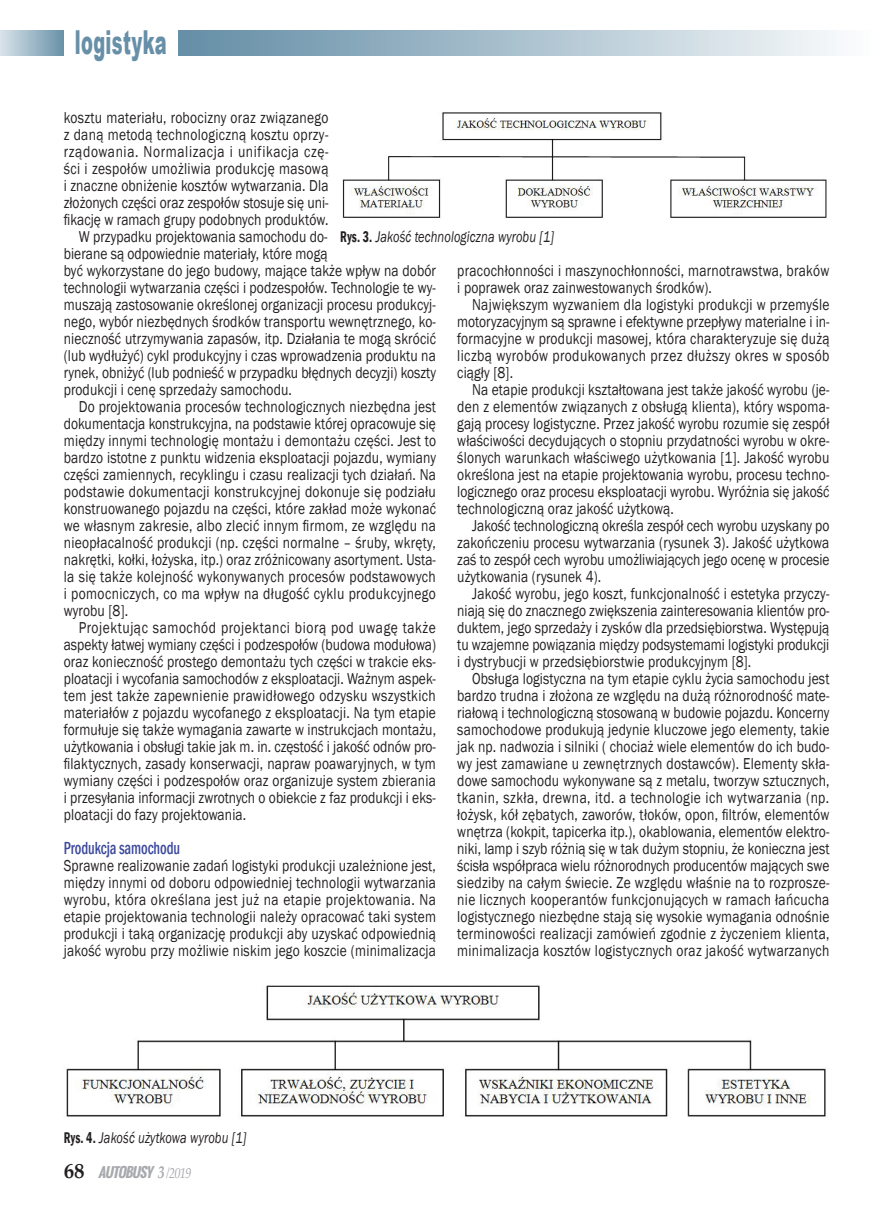
<style>
.page{position:relative;width:872px;height:1208px;background:#fff}
.page>*{position:absolute;margin:0;border:0;box-sizing:border-box;transform-origin:0 0}
.t1{font:900 33px "Arial";letter-spacing:.02em;color:#6790a8;scale:.54 1}
.t2{font:500 condensed 18px "Franklin Gothic";letter-spacing:-.005em;color:#3b479d;scale:.8 1}
.t3{font:16.2px/17px "Franklin Gothic";letter-spacing:.01em;color:#231f20;text-align:justify;scale:.83 1}
.t4{font:16.2px "Franklin Gothic";letter-spacing:.03em;color:#231f20;scale:.83 1}
.t5{font:16.2px "Franklin Gothic";letter-spacing:.04em;color:#231f20;scale:.83 1}
.t6{font:16.2px "Franklin Gothic";letter-spacing:.045em;color:#231f20;scale:.83 1}
.t7{font:italic 15.9px "Franklin Gothic";letter-spacing:.01em;color:#231f20;scale:.78 1}
.t8{font:italic 700 13.5px "Oswald";color:#a8a9ad}
.s1{font-weight:600;font-style:normal;font-stretch:condensed}
.s2{font-family:"Palatino Linotype";font-style:normal;font-size:21px;color:#231f20}
.s3{font-family:"Palatino Linotype";font-size:17.1px}
.s4{font-family:"Palatino Linotype";font-weight:400;font-size:14.85px}
</style>
<div class="page">
<div style="left:0;top:30px;width:64px;height:25px;background:linear-gradient(to right,#d9e3e9,#6b93aa)"></div>
<div style="left:179px;top:30px;width:693px;height:25px;background:linear-gradient(to right,#618ca5,#fbfcfc)"></div>
<img style="left:342px;top:112px;width:485px;height:107px">
<img style="left:66px;top:985px;width:760px;height:133px">
<h1 class="t1" style="left:75px;top:19px;width:172px">logistyka</h1>
<p class="t3" style="left:64px;top:110px;width:320px">kosztu materiału, robocizny oraz związanego</p>
<p class="t3" style="left:64px;top:127px;width:320px">z daną metodą technologiczną kosztu oprzy-</p>
<p class="t6" style="left:64px;top:142px;width:320px">rządowania. Normalizacja i unifikacja czę-</p>
<p class="t4" style="left:64px;top:159px;width:320px">ści i zespołów umożliwia produkcję masową</p>
<p class="t3" style="left:64px;top:178px;width:320px">i znaczne obniżenie kosztów wytwarzania. Dla</p>
<p class="t3" style="left:64px;top:195px;width:320px">złożonych części oraz zespołów stosuje się uni-</p>
<p class="t3" style="left:64px;top:212px;width:320px">fikację w ramach grupy podobnych produktów.</p>
<p class="t3" style="left:79px;top:229px;width:301px">W przypadku projektowania samochodu do-</p>
<p class="t3" style="left:64px;top:246px;width:319px">bierane są odpowiednie materiały, które mogą</p>
<p class="t3" style="left:64px;top:263px;width:450px">być wykorzystane do jego budowy, mające także wpływ na dobór</p>
<p class="t3" style="left:64px;top:280px;width:450px">technologii wytwarzania części i podzespołów. Technologie te wy-</p>
<p class="t3" style="left:64px;top:297px;width:450px">muszają zastosowanie określonej organizacji procesu produkcyj-</p>
<p class="t3" style="left:64px;top:314px;width:450px">nego, wybór niezbędnych środków transportu wewnętrznego, ko-</p>
<p class="t3" style="left:64px;top:331px;width:450px">nieczność utrzymywania zapasów, itp. Działania te mogą skrócić</p>
<p class="t3" style="left:64px;top:348px;width:450px">(lub wydłużyć) cykl produkcyjny i czas wprowadzenia produktu na</p>
<p class="t3" style="left:64px;top:365px;width:450px">rynek, obniżyć (lub podnieść w przypadku błędnych decyzji) koszty</p>
<p class="t3" style="left:64px;top:382px;width:276px">produkcji i cenę sprzedaży samochodu.</p>
<p class="t3" style="left:79px;top:399px;width:432px">Do projektowania procesów technologicznych niezbędna jest</p>
<p class="t3" style="left:64px;top:416px;width:450px">dokumentacja konstrukcyjna, na podstawie której opracowuje się</p>
<p class="t3" style="left:64px;top:432px;width:450px">między innymi technologię montażu i demontażu części. Jest to</p>
<p class="t3" style="left:64px;top:449px;width:450px">bardzo istotne z punktu widzenia eksploatacji pojazdu, wymiany</p>
<p class="t3" style="left:64px;top:466px;width:450px">części zamiennych, recyklingu i czasu realizacji tych działań. Na</p>
<p class="t3" style="left:64px;top:483px;width:450px">podstawie dokumentacji konstrukcyjnej dokonuje się podziału</p>
<p class="t3" style="left:64px;top:500px;width:450px">konstruowanego pojazdu na części, które zakład może wykonać</p>
<p class="t3" style="left:64px;top:517px;width:450px">we własnym zakresie, albo zlecić innym firmom, ze względu na</p>
<p class="t3" style="left:64px;top:534px;width:450px">nieopłacalność produkcji (np. części normalne – śruby, wkręty,</p>
<p class="t3" style="left:64px;top:551px;width:450px">nakrętki, kołki, łożyska, itp.) oraz zróżnicowany asortyment. Usta-</p>
<p class="t3" style="left:64px;top:568px;width:450px">la się także kolejność wykonywanych procesów podstawowych</p>
<p class="t3" style="left:64px;top:585px;width:450px">i pomocniczych, co ma wpływ na długość cyklu produkcyjnego</p>
<p class="t3" style="left:64px;top:602px;width:79px">wyrobu [8].</p>
<p class="t5" style="left:79px;top:617px;width:432px">Projektując samochód projektanci biorą pod uwagę także</p>
<p class="t3" style="left:64px;top:636px;width:450px">aspekty łatwej wymiany części i podzespołów (budowa modułowa)</p>
<p class="t3" style="left:64px;top:653px;width:450px">oraz konieczność prostego demontażu tych części w trakcie eks-</p>
<p class="t3" style="left:64px;top:670px;width:450px">ploatacji i wycofania samochodów z eksploatacji. Ważnym aspek-</p>
<p class="t4" style="left:64px;top:685px;width:450px">tem jest także zapewnienie prawidłowego odzysku wszystkich</p>
<p class="t3" style="left:64px;top:704px;width:450px">materiałów z pojazdu wycofanego z eksploatacji. Na tym etapie</p>
<p class="t3" style="left:64px;top:721px;width:450px">formułuje się także wymagania zawarte w instrukcjach montażu,</p>
<p class="t3" style="left:64px;top:738px;width:450px">użytkowania i obsługi takie jak m. in. częstość i jakość odnów pro-</p>
<p class="t3" style="left:64px;top:755px;width:450px">filaktycznych, zasady konserwacji, napraw poawaryjnych, w tym</p>
<p class="t3" style="left:64px;top:772px;width:450px">wymiany części i podzespołów oraz organizuje system zbierania</p>
<p class="t3" style="left:64px;top:789px;width:450px">i przesyłania informacji zwrotnych o obiekcie z faz produkcji i eks-</p>
<p class="t3" style="left:64px;top:806px;width:221px">ploatacji do fazy projektowania.</p>
<p class="t2" style="left:64px;top:836px;width:147px">Produkcja samochodu</p>
<p class="t3" style="left:64px;top:857px;width:450px">Sprawne realizowanie zadań logistyki produkcji uzależnione jest, między innymi od doboru odpowiedniej technologii wytwarzania wyrobu, która określana jest już na etapie projektowania. Na etapie projektowania technologii należy opracować taki system produkcji i taką organizację produkcji aby uzyskać odpowiednią jakość wyrobu przy możliwie niskim jego koszcie (minimalizacja</p>
<p class="t7" style="left:340px;top:227px;width:276px"><span class="s1">Rys. 3.</span> Jakość technologiczna wyrobu [1]</p>
<p class="t3" style="left:457px;top:263px;width:450px">pracochłonności i maszynochłonności, marnotrawstwa, braków i poprawek oraz zainwestowanych środków).</p>
<p class="t3" style="left:457px;top:297px;width:450px;text-indent:15px">Największym wyzwaniem dla logistyki produkcji w przemyśle motoryzacyjnym są sprawne i efektywne przepływy materialne i in&shy;formacyjne w produkcji masowej, która charakteryzuje się dużą liczbą wyrobów produkowanych przez dłuższy okres w sposób ciągły [8].</p>
<p class="t3" style="left:457px;top:382px;width:450px;text-indent:15px">Na etapie produkcji kształtowana jest także jakość wyrobu (je&shy;den z elementów związanych z obsługą klienta), który wspoma&shy;gają procesy logistyczne. Przez jakość wyrobu rozumie się zespół właściwości decydujących o stopniu przydatności wyrobu w okre&shy;ślonych warunkach właściwego użytkowania [1]. Jakość wyrobu określona jest na etapie projektowania wyrobu, procesu techno&shy;logicznego oraz procesu eksploatacji wyrobu. Wyróżnia się jakość technologiczną oraz jakość użytkową.</p>
<p class="t3" style="left:457px;top:517px;width:450px;text-indent:15px">Jakość technologiczną określa zespół cech wyrobu uzyskany po zakończeniu procesu wytwarzania (rysunek 3). Jakość użytkowa zaś to zespół cech wyrobu umożliwiających jego ocenę w procesie użytkowania (rysunek 4).</p>
<p class="t3" style="left:457px;top:585px;width:450px;text-indent:15px">Jakość wyrobu, jego koszt, funkcjonalność i estetyka przyczy&shy;niają się do znacznego zwiększenia zainteresowania klientów pro&shy;duktem, jego sprzedaży i zysków dla przedsiębiorstwa. Występują tu wzajemne powiązania między podsystemami logistyki produkcji i dystrybucji w przedsiębiorstwie produkcyjnym [8].</p>
<p class="t3" style="left:457px;top:670px;width:450px;text-indent:15px">Obsługa logistyczna na tym etapie cyklu życia samochodu jest bardzo trudna i złożona ze względu na dużą różnorodność mate&shy;riałową i technologiczną stosowaną w budowie pojazdu. Koncerny samochodowe produkują jedynie kluczowe jego elementy, takie jak np. nadwozia i silniki ( chociaż wiele elementów do ich budo&shy;wy jest zamawiane u zewnętrznych dostawców). Elementy skła&shy;dowe samochodu wykonywane są z metalu, tworzyw sztucznych, tkanin, szkła, drewna, itd. a technologie ich wytwarzania (np. łożysk, kół zębatych, zaworów, tłoków, opon, filtrów, elementów wnętrza (kokpit, tapicerka itp.), okablowania, elementów elektro&shy;niki, lamp i szyb różnią się w tak dużym stopniu, że konieczna jest ścisła współpraca wielu różnorodnych producentów mających swe siedziby na całym świecie. Ze względu właśnie na to rozprosze&shy;nie licznych kooperantów funkcjonujących w ramach łańcucha logistycznego niezbędne stają się wysokie wymagania odnośnie terminowości realizacji zamówień zgodnie z życzeniem klienta, minimalizacja kosztów logistycznych oraz jakość wytwarzanych</p>
<p class="t7" style="left:64px;top:1127px;width:236px"><span class="s1">Rys. 4.</span> Jakość użytkowa wyrobu [1]</p>
<p class="t8" style="left:64px;top:1162px;width:129px"><span class="s2">6 8</span> AUTOBUSY <span class="s3">3</span> <span class="s4">/2019</span></p>
</div>
